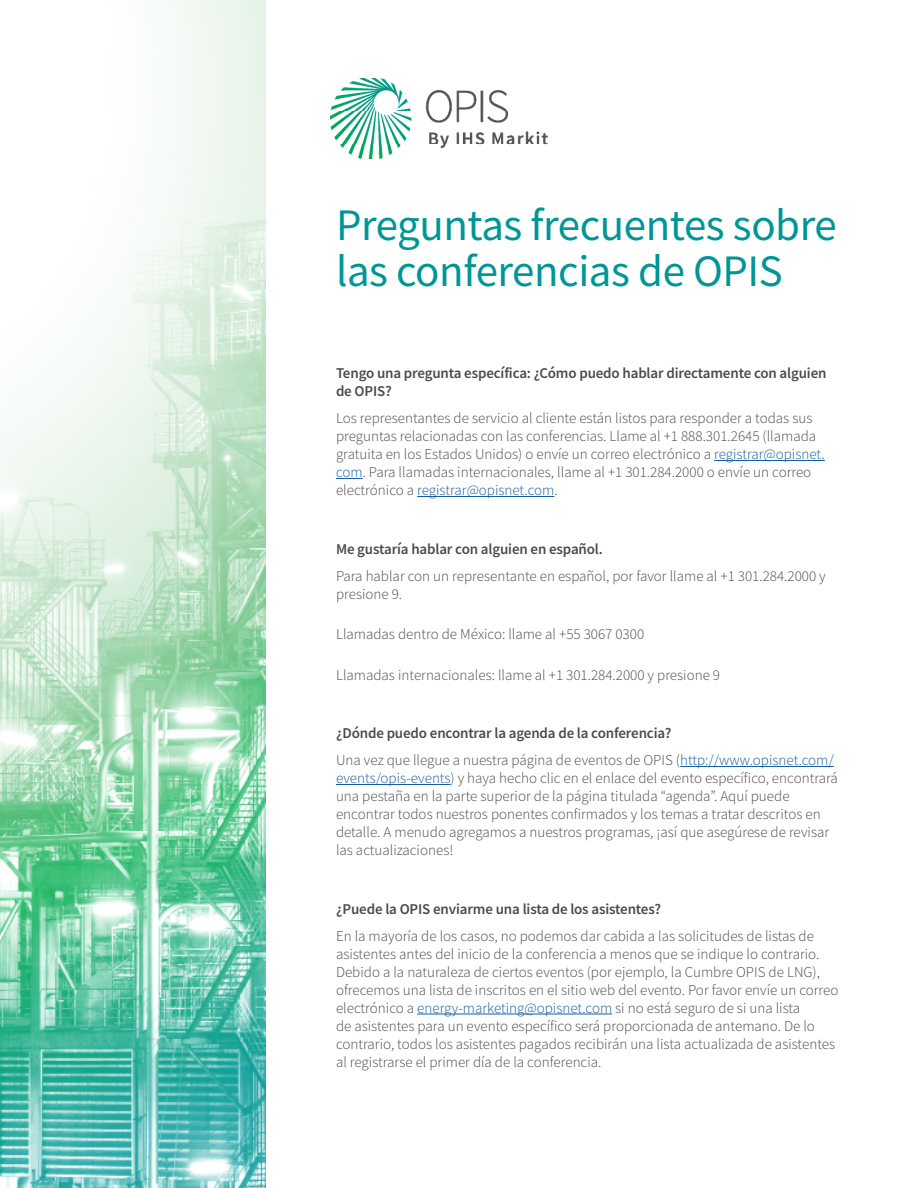
<style>
.page{position:relative;width:918px;height:1188px;background:#fff}
.page>*{position:absolute;margin:0;border:0;box-sizing:border-box;transform-origin:0 0}
.faq_body{font:45px/46.5px "Source Sans Pro";letter-spacing:-.01em;color:#009696}
.faq_body-2{font:300 15px/18px "Source Sans Pro";color:#4b4b4b}
.faq_head{font:600 15px/18px "Source Sans Pro";letter-spacing:-.01em;color:#4b4b4b}
.s1{color:#155e9f}
</style>
<div class="page">
<img style="left:330px;top:78px;width:217px;height:81px">
<svg style="left:0;top:0;width:266px;height:1188px"></svg>
<hr style="left:714px;top:460px;width:111px;height:1px;background:#155e9f">
<svg style="left:336px;top:478px;width:27px;height:1px"></svg>
<hr style="left:417px;top:496px;width:137px;height:1px;background:#155e9f">
<hr style="left:680px;top:766px;width:154px;height:1px;background:#155e9f">
<hr style="left:336px;top:784px;width:115px;height:1px;background:#155e9f">
<hr style="left:417px;top:1014px;width:195px;height:1px;background:#155e9f">
<p class="faq_body" style="left:336px;top:201px;width:502px">Preguntas frecuentes sobre las conferencias de OPIS</p>
<p class="faq_head" style="left:336px;top:364px;width:492px">Tengo una pregunta específica: ¿Cómo puedo hablar directamente con alguien de OPIS?</p>
<p class="faq_body-2" style="left:336px;top:409px;width:490px">Los representantes de servicio al cliente están listos para responder a todas sus preguntas relacionadas con las conferencias. Llame al +1 888.301.2645 (llamada gratuita en los Estados Unidos) o envíe un correo electrónico a <span class="s1">registrar@opisnet. com</span>. Para llamadas internacionales, llame al +1 301.284.2000 o envíe un correo electrónico a <span class="s1">registrar@opisnet.com</span>.</p>
<p class="faq_head" style="left:336px;top:539px;width:268px">Me gustaría hablar con alguien en español.</p>
<p class="faq_body-2" style="left:336px;top:567px;width:491px">Para hablar con un representante en español, por favor llame al +1 301.284.2000 y presione 9.</p>
<p class="faq_body-2" style="left:336px;top:625px;width:310px">Llamadas dentro de México: llame al +55 3067 0300</p>
<p class="faq_body-2" style="left:336px;top:666px;width:386px">Llamadas internacionales: llame al +1 301.284.2000 y presione 9</p>
<p class="faq_head" style="left:336px;top:724px;width:337px">¿Dónde puedo encontrar la agenda de la conferencia?</p>
<p class="faq_body-2" style="left:336px;top:751px;width:503px">Una vez que llegue a nuestra página de eventos de OPIS (<span class="s1">http://www.opisnet.com/ events/opis-events</span>) y haya hecho clic en el enlace del evento específico, encontrará una pestaña en la parte superior de la página titulada “agenda”. Aquí puede encontrar todos nuestros ponentes confirmados y los temas a tratar descritos en detalle. A menudo agregamos a nuestros programas, ¡así que asegúrese de revisar las actualizaciones!</p>
<p class="faq_head" style="left:336px;top:899px;width:327px">¿Puede la OPIS enviarme una lista de los asistentes?</p>
<p class="faq_body-2" style="left:336px;top:927px;width:504px">En la mayoría de los casos, no podemos dar cabida a las solicitudes de listas de asistentes antes del inicio de la conferencia a menos que se indique lo contrario.<br>Debido a la naturaleza de ciertos eventos (por ejemplo, la Cumbre OPIS de LNG), ofrecemos una lista de inscritos en el sitio web del evento. Por favor envíe un correo electrónico a <span class="s1">energy-marketing@opisnet.com</span> si no está seguro de si una lista<br>de asistentes para un evento específico será proporcionada de antemano. De lo contrario, todos los asistentes pagados recibirán una lista actualizada de asistentes al registrarse el primer día de la conferencia.</p>
</div>
